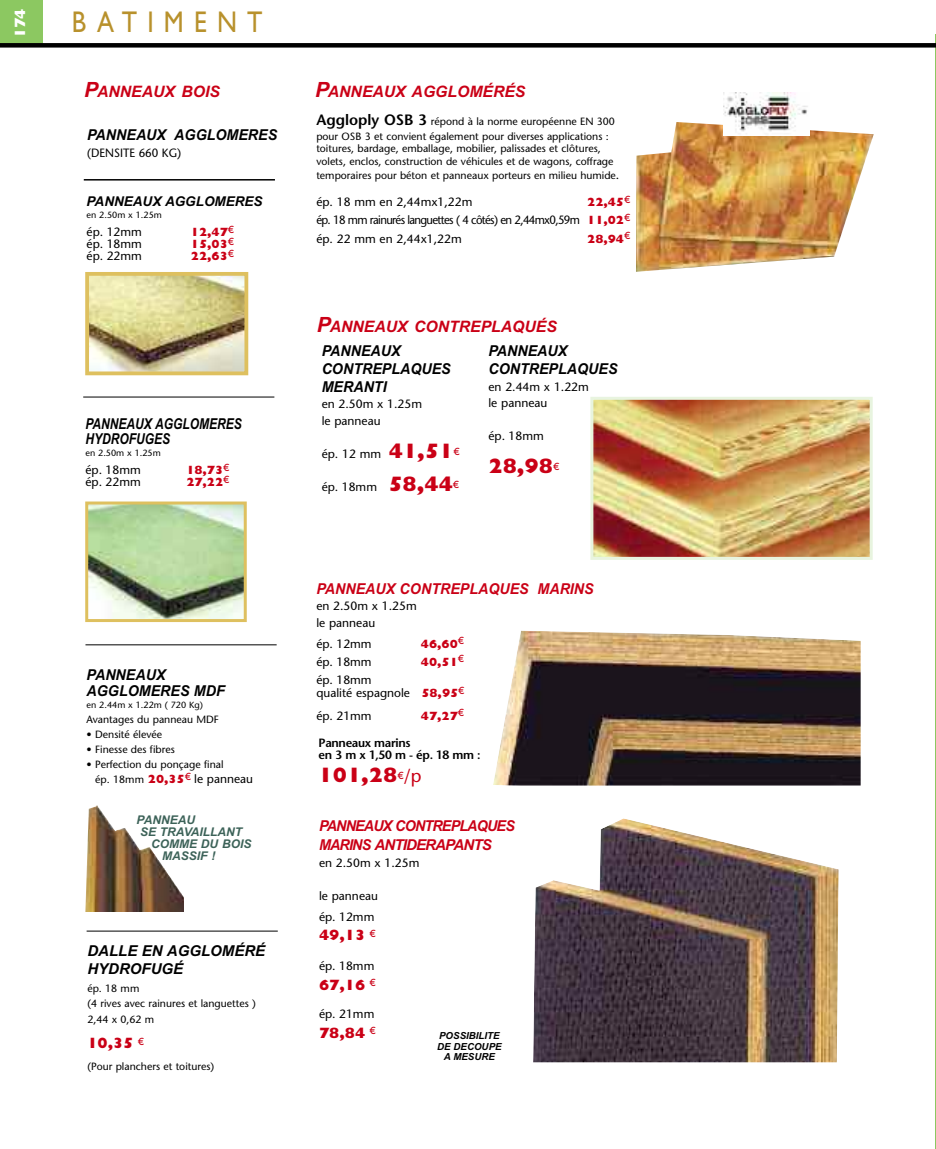
<style>
.page{position:relative;width:936px;height:1149px;background:#fff}
.page>*{position:absolute;margin:0;border:0;box-sizing:border-box;transform-origin:0 0}
.t1{font:30px "Gill Sans";letter-spacing:.4em;color:#b8912c;scale:.85 1}
.t2{font:800 21px "Gill Sans";color:#ca0016}
.t3{font:italic 700 15.75px "Arial";color:#ca0016}
.t4{font:italic 700 15px/18px "Arial";color:#000;scale:.95 1}
.t5{font:italic 700 15px/19.2px "Arial";letter-spacing:-.055em;color:#ca0016;scale:.95 1}
.t6{font:italic 700 15px/15px "Arial";color:#000;scale:.8 1}
.t7{font:italic 700 15px "Arial";color:#ca0016;scale:.95 1}
.t8{font:italic 700 15px/18px "Arial";color:#000}
.t9{font:800 15px "Gill Sans";color:#ca0016}
.t10{font:800 15px "Gill Sans";color:#fff}
.t11{font:italic 700 13.5px "Arial";color:#000}
.t12{font:12px/16.5px "Stone Sans";color:#000}
.t13{font:12px/18px "Stone Sans";letter-spacing:-.055em;color:#000;scale:.95 1}
.t14{font:800 12px "Gill Sans";color:#ca0016}
.t15{font:italic 700 12px "Arial";color:#3c6258}
.t16{font:600 12px/12px "Stone Sans";letter-spacing:-.03em;color:#000}
.t17{font:12px "Stone Sans";color:#000;scale:.95 1}
.t18{font:10.5px/14.7px "Stone Sans";color:#000}
.t19{font:italic 700 9.75px/10.6px "Arial";color:#000;text-align:center}
.t20{font:9px "Stone Sans";color:#000}
.s1{font-size:21px}
.s2{font-size:10.5px}
.s3{font-family:"Gill Sans";font-weight:800;color:#ca0016}
.s4{font-weight:600;font-size:15px}
.s5{font-size:12px}
.s6{font-family:"Gill Sans";font-weight:800;font-size:21px;color:#ca0016}
.s7{font-family:"Stone Sans";font-weight:400;font-size:18px}
</style>
<div class="page">
<hr style="left:935px;top:34px;width:1px;height:1114px;background:#8cc861">
<div style="left:0;top:0;width:43px;height:44px;background:#8cc861"></div>
<div style="left:0;top:43px;width:935px;height:5px;background:#000"></div>
<img style="left:493px;top:630px;width:367px;height:155px">
<img style="left:533px;top:818px;width:305px;height:243px">
<img style="left:636px;top:122px;width:237px;height:150px">
<img style="left:89px;top:505px;width:154px;height:113px">
<div style="left:85px;top:501px;width:162px;height:121px;border:3px solid #dec05f"></div>
<img style="left:90px;top:277px;width:153px;height:93px">
<div style="left:85px;top:272px;width:163px;height:103px;border:4px solid #dec05f"></div>
<img style="left:96px;top:805px;width:77px;height:77px">
<img style="left:723px;top:92px;width:86px;height:43px">
<img style="left:594px;top:400px;width:274px;height:155px">
<div style="left:590px;top:396px;width:282px;height:163px;border:3px solid #e8f4df"></div>
<hr style="left:84px;top:179px;width:191px;height:1px;background:#000">
<hr style="left:83px;top:396px;width:191px;height:1px;background:#000">
<hr style="left:85px;top:644px;width:191px;height:1px;background:#000">
<hr style="left:87px;top:930px;width:191px;height:1px;background:#000">
<h3 class="t10" style="left:14px;top:38px;width:31px;rotate:-90deg">174</h3>
<h1 class="t1" style="left:72px;top:4px;width:226px">BATIMENT</h1>
<h3 class="t3" style="left:84px;top:83px;width:137px"><span class="s1">P</span>ANNEAUX BOIS</h3>
<h3 class="t4" style="left:87px;top:126px;width:202px">PANNEAUX AGGLOMERES</h3>
<p class="t17" style="left:87px;top:148px;width:100px">(DENSITE 660 KG)</p>
<p class="t11" style="left:87px;top:193px;width:177px">PANNEAUX AGGLOMERES</p>
<p class="t20" style="left:87px;top:211px;width:77px">en 2.50m x 1.25m</p>
<p class="t12" style="left:87px;top:225px;width:57px">ép. 12mm</p>
<p class="t14" style="left:191px;top:227px;width:45px">12,47<sup>€</sup></p>
<p class="t12" style="left:87px;top:237px;width:57px">ép. 18mm</p>
<p class="t14" style="left:191px;top:239px;width:45px">15,03<sup>€</sup></p>
<p class="t12" style="left:87px;top:249px;width:57px">ép. 22mm</p>
<p class="t14" style="left:191px;top:251px;width:45px">22,63<sup>€</sup></p>
<h3 class="t6" style="left:85px;top:416px;width:197px">PANNEAUX AGGLOMERES<br>HYDROFUGES</h3>
<p class="t20" style="left:85px;top:449px;width:77px">en 2.50m x 1.25m</p>
<p class="t12" style="left:85px;top:463px;width:57px">ép. 18mm</p>
<p class="t14" style="left:186px;top:465px;width:45px">18,73<sup>€</sup></p>
<p class="t12" style="left:85px;top:475px;width:57px">ép. 22mm</p>
<p class="t14" style="left:186px;top:477px;width:45px">27,22<sup>€</sup></p>
<h3 class="t4" style="left:87px;top:666px;width:147px;line-height:16.5px">PANNEAUX<br>AGGLOMERES MDF</h3>
<p class="t20" style="left:87px;top:701px;width:118px">en 2.44m x 1.22m ( 720 Kg)</p>
<p class="t18" style="left:87px;top:713px;width:134px">Avantages du panneau MDF</p>
<p class="t18" style="left:87px;top:728px;width:77px">• Densité élevée</p>
<p class="t18" style="left:87px;top:743px;width:90px">• Finesse des fibres</p>
<p class="t18" style="left:87px;top:758px;width:138px">• Perfection du ponçage final</p>
<p class="t12" style="left:95px;top:771px;width:159px"><span class="s2">ép. 18mm</span> <span class="s3">20,35</span><sup>€</sup> le panneau</p>
<p class="t15" style="left:137px;top:812px;width:60px">PANNEAU</p>
<p class="t15" style="left:140px;top:824px;width:103px">SE TRAVAILLANT</p>
<p class="t15" style="left:151px;top:836px;width:102px">COMME DU BOIS</p>
<p class="t15" style="left:162px;top:848px;width:54px">MASSIF !</p>
<h3 class="t8" style="left:87px;top:941px;width:179px">DALLE EN AGGLOMÉRÉ<br>HYDROFUGÉ</h3>
<p class="t18" style="left:87px;top:981px;width:170px">ép. 18 mm<br>(4 rives avec rainures et languettes )</p>
<p class="t18" style="left:87px;top:1012px;width:68px">2,44 x 0,62 m</p>
<h3 class="t9" style="left:87px;top:1036px;width:58px">10,35 <sup>€</sup></h3>
<p class="t18" style="left:87px;top:1059px;width:128px">(Pour planchers et toitures)</p>
<h3 class="t3" style="left:315px;top:82px;width:212px"><span class="s1">P</span>ANNEAUX AGGLOMÉRÉS</h3>
<p class="t18" style="left:316px;top:115px;width:300px"><span class="s4">Aggloply OSB 3</span> répond à la norme européenne EN 300 pour OSB 3 et convient également pour diverses applications :</p>
<p class="t18" style="left:316px;top:143px;width:299px;line-height:12.6px">toitures, bardage, emballage, mobilier, palissades et clôtures, volets, enclos, construction de véhicules et de wagons, coffrage</p>
<p class="t18" style="left:316px;top:169px;width:304px">temporaires pour béton et panneaux porteurs en milieu humide<span class="s5">.</span></p>
<p class="t12" style="left:316px;top:195px;width:158px">ép. 18 mm en 2,44mx1,22m</p>
<p class="t14" style="left:587px;top:198px;width:45px">22,45<sup>€</sup></p>
<p class="t13" style="left:316px;top:212px;width:332px">ép. 18 mm rainurés languettes ( 4 côtés) en 2,44mx0,59m <span class="s3">11,02</span><sup>€ </sup>ép. 22 mm en 2,44x1,22m</p>
<p class="t14" style="left:587px;top:234px;width:45px">28,94<sup>€</sup></p>
<h3 class="t3" style="left:317px;top:317px;width:241px"><span class="s1">P</span>ANNEAUX CONTREPLAQUÉS</h3>
<h3 class="t4" style="left:488px;top:342px;width:137px">PANNEAUX<br>CONTREPLAQUES</h3>
<p class="t12" style="left:488px;top:379px;width:102px">en 2.44m x 1.22m le panneau</p>
<p class="t12" style="left:488px;top:429px;width:57px">ép. 18mm</p>
<h2 class="t2" style="left:488px;top:458px;width:72px">28,98<sup>€</sup></h2>
<h3 class="t4" style="left:321px;top:341px;width:137px">PANNEAUX<br>CONTREPLAQUES<br>MERANTI</h3>
<p class="t12" style="left:321px;top:397px;width:102px">en 2.50m x 1.25m le panneau</p>
<p class="t12" style="left:321px;top:446px;width:139px">ép. 12 mm <span class="s6">41,51</span><sup>€</sup></p>
<p class="t12" style="left:321px;top:479px;width:139px">ép. 18mm <span class="s6">58,44</span><sup>€</sup></p>
<h3 class="t7" style="left:316px;top:579px;width:293px">PANNEAUX CONTREPLAQUES MARINS</h3>
<p class="t12" style="left:316px;top:599px;width:102px">en 2.50m x 1.25m le panneau</p>
<p class="t12" style="left:316px;top:636px;width:57px">ép. 12mm</p>
<p class="t14" style="left:421px;top:638px;width:45px">46,60<sup>€</sup></p>
<p class="t12" style="left:316px;top:654px;width:57px">ép. 18mm</p>
<p class="t14" style="left:421px;top:656px;width:45px">40,51<sup>€</sup></p>
<p class="t12" style="left:316px;top:673px;width:150px;line-height:13.5px">ép. 18mm<br>qualité espagnole <span class="s3">58,95</span><sup>€</sup></p>
<p class="t12" style="left:316px;top:708px;width:57px">ép. 21mm</p>
<p class="t14" style="left:421px;top:710px;width:45px">47,27<sup>€</sup></p>
<p class="t16" style="left:318px;top:737px;width:163px">Panneaux marins en3mx1,50m-ép.18mm:</p>
<h2 class="t2" style="left:318px;top:767px;width:104px">101,28<sup>€</sup><span class="s7">/p</span></h2>
<h3 class="t5" style="left:319px;top:815px;width:207px">PANNEAUX CONTREPLAQUES<br>MARINS ANTIDERAPANTS</h3>
<p class="t12" style="left:319px;top:855px;width:102px">en 2.50m x 1.25m</p>
<p class="t12" style="left:319px;top:885px;width:60px;line-height:21px">le panneau ép. 12mm</p>
<h3 class="t9" style="left:319px;top:929px;width:58px">49,13 <sup>€</sup></h3>
<p class="t12" style="left:319px;top:958px;width:57px">ép. 18mm</p>
<h3 class="t9" style="left:319px;top:978px;width:58px">67,16 <sup>€</sup></h3>
<p class="t12" style="left:319px;top:1006px;width:57px">ép. 21mm</p>
<h3 class="t9" style="left:319px;top:1026px;width:58px">78,84 <sup>€</sup></h3>
<p class="t19" style="left:437px;top:1030px;width:66px">POSSIBILITE<br>DE DECOUPE<br>A MESURE</p>
</div>
